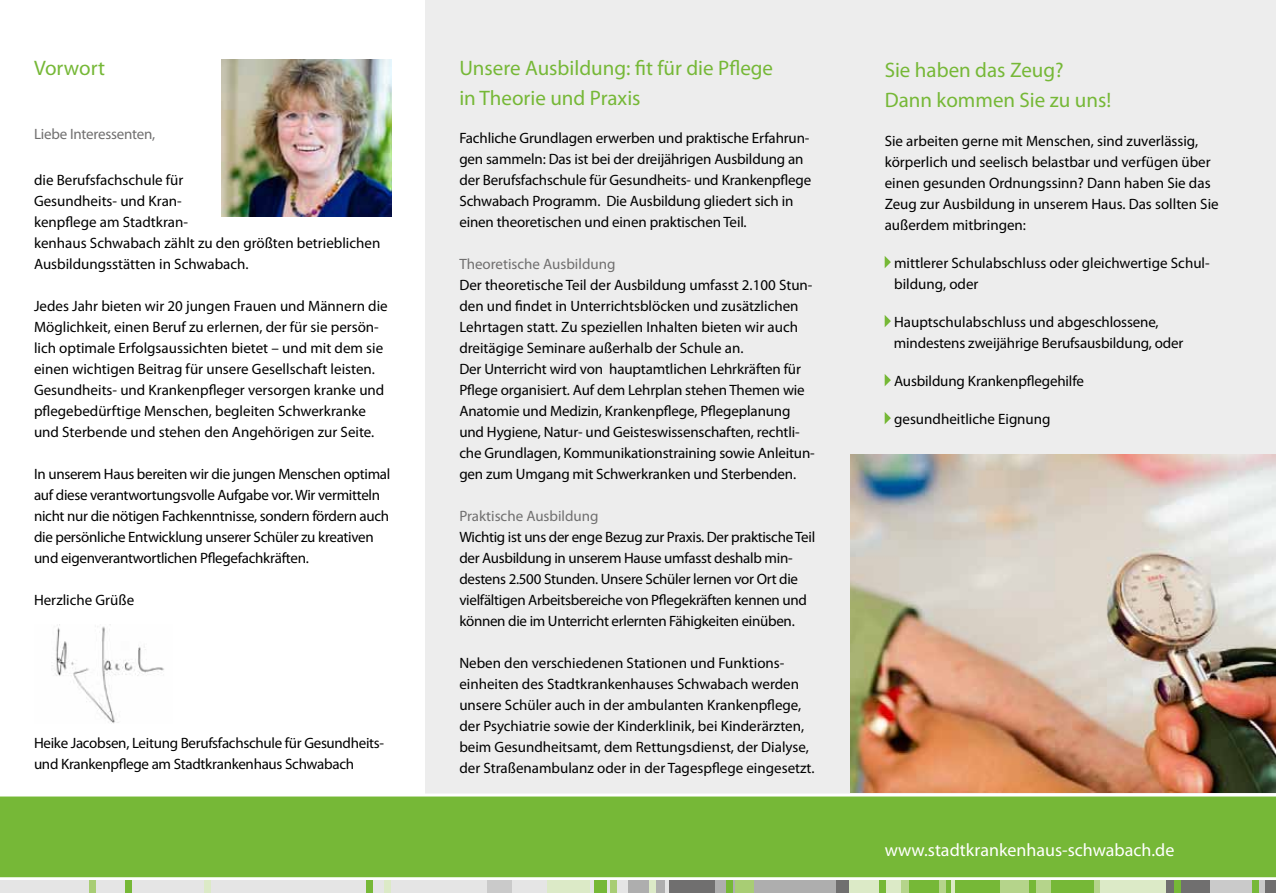
<style>
.page{position:relative;width:1276px;height:893px;background:#fff}
.page>*{position:absolute;margin:0;border:0;box-sizing:border-box;transform-origin:0 0}
.t1{font:21px/30px "Myriad Pro";color:#76b837}
.t2{font:18px "Myriad Pro";color:#fff}
.t3{font:15px/21px "Myriad Pro";letter-spacing:-.005em;color:#000}
.t4{font:15px "Myriad Pro";color:#706f6f}
</style>
<div class="page">
<div style="left:425px;top:0;width:851px;height:893px;background:#ededed"></div>
<div style="left:0;top:796px;width:1276px;height:85px;background:#76b837"></div>
<svg style="left:884px;top:256px;width:7px;height:12px"></svg>
<svg style="left:884px;top:315px;width:7px;height:12px"></svg>
<svg style="left:884px;top:374px;width:7px;height:12px"></svg>
<svg style="left:884px;top:412px;width:7px;height:12px"></svg>
<img style="left:221px;top:60px;width:170px;height:157px">
<img style="left:850px;top:455px;width:425px;height:337px">
<img style="left:52px;top:624px;width:112px;height:99px">
<hr style="left:0;top:793px;width:1276px;height:3px;background:#fff">
<hr style="left:0;top:877px;width:1276px;height:3px;background:#fff">
<div style="left:5px;top:880px;width:1271px;height:13px;background:#706f6f"></div>
<div style="left:849px;top:880px;width:316px;height:13px;background:#dceac7"></div>
<div style="left:901px;top:880px;width:198px;height:13px;background:#b5d48b"></div>
<div style="left:0;top:880px;width:668px;height:13px;background:#e5e5e5"></div>
<div style="left:595px;top:880px;width:12px;height:13px;background:#76b837"></div>
<div style="left:367px;top:880px;width:6px;height:13px;background:#76b837"></div>
<div style="left:126px;top:880px;width:6px;height:13px;background:#76b837"></div>
<div style="left:879px;top:880px;width:6px;height:13px;background:#76b837"></div>
<div style="left:1029px;top:880px;width:6px;height:13px;background:#76b837"></div>
<div style="left:487px;top:880px;width:24px;height:13px;background:#cacaca"></div>
<div style="left:628px;top:880px;width:36px;height:13px;background:#aeaeae"></div>
<div style="left:1210px;top:880px;width:54px;height:13px;background:#cacaca"></div>
<div style="left:610px;top:880px;width:6px;height:13px;background:#a8cd74"></div>
<div style="left:90px;top:880px;width:6px;height:13px;background:#a8cd74"></div>
<div style="left:909px;top:880px;width:90px;height:13px;background:#76b837"></div>
<div style="left:1051px;top:880px;width:42px;height:13px;background:#76b837"></div>
<div style="left:939px;top:880px;width:6px;height:13px;background:#b5d48b"></div>
<svg style="left:951px;top:880px;width:3px;height:13px"></svg>
<div style="left:649px;top:880px;width:6px;height:13px;background:#dceac7"></div>
<div style="left:385px;top:880px;width:6px;height:13px;background:#dceac7"></div>
<div style="left:204px;top:880px;width:6px;height:13px;background:#dceac7"></div>
<div style="left:1174px;top:880px;width:6px;height:13px;background:#76b837"></div>
<div style="left:1252px;top:880px;width:6px;height:13px;background:#76b837"></div>
<div style="left:547px;top:880px;width:43px;height:13px;background:#dceac7"></div>
<div style="left:716px;top:880px;width:120px;height:13px;background:#aeaeae"></div>
<div style="left:735px;top:880px;width:18px;height:13px;background:#a8cd74"></div>
<div style="left:727px;top:880px;width:6px;height:13px;background:#76b837"></div>
<h1 class="t1" style="left:34px;top:53px;width:73px">Vorwort</h1>
<p class="t4" style="left:34px;top:124px;width:123px">Liebe Interessenten,</p>
<p class="t3" style="left:34px;top:169px;width:348px">die Berufsfachschule für<br>Gesundheits- und Kran-<br>kenpflege am Stadtkran-<br>kenhaus Schwabach zählt zu den größten betrieblichen<br>Ausbildungsstätten in Schwabach.</p>
<p class="t3" style="left:34px;top:295px;width:355px">Jedes Jahr bieten wir 20 jungen Frauen und Männern die Möglichkeit, einen Beruf zu erlernen, der für sie persön&shy;lich optimale Erfolgsaussichten bietet – und mit dem sie einen wichtigen Beitrag für unsere Gesellschaft leisten.<br>Gesundheits- und Krankenpfleger versorgen kranke und pflegebedürftige Menschen, begleiten Schwerkranke und Sterbende und stehen den Angehörigen zur Seite.</p>
<p class="t3" style="left:34px;top:463px;width:358px">In unserem Haus bereiten wir die jungen Menschen optimal auf diese verantwortungsvolle Aufgabe vor. Wir vermitteln nicht nur die nötigen Fachkenntnisse, sondern fördern auch die persönliche Entwicklung unserer Schüler zu kreativen und eigenverantwortlichen Pflegefachkräften.</p>
<p class="t3" style="left:34px;top:589px;width:102px">Herzliche Grüße</p>
<p class="t3" style="left:34px;top:732px;width:352px">Heike Jacobsen, Leitung Berufsfachschule für Gesundheits&shy;und Krankenpflege am Stadtkrankenhaus Schwabach</p>
<h1 class="t1" style="left:459px;top:53px;width:315px">Unsere Ausbildung: fit für die Pflege in Theorie und Praxis</h1>
<p class="t3" style="left:459px;top:128px;width:353px">Fachliche Grundlagen erwerben und praktische Erfahrun&shy;gen sammeln: Das ist bei der dreijährigen Ausbildung an der Berufsfachschule für Gesundheits- und Krankenpflege Schwabach Programm. Die Ausbildung gliedert sich in einen theoretischen und einen praktischen Teil.</p>
<p class="t4" style="left:459px;top:255px;width:158px">Theoretische Ausbildung</p>
<p class="t3" style="left:459px;top:275px;width:357px">Der theoretische Teil der Ausbildung umfasst 2.100 Stun&shy;den und findet in Unterrichtsblöcken und zusätzlichen Lehrtagen statt. Zu speziellen Inhalten bieten wir auch dreitägige Seminare außerhalb der Schule an.<br>Der Unterricht wird von hauptamtlichen Lehrkräften für Pflege organisiert. Auf dem Lehrplan stehen Themen wie Anatomie und Medizin, Krankenpflege, Pflegeplanung und Hygiene, Natur- und Geisteswissenschaften, rechtli&shy;che Grundlagen, Kommunikationstraining sowie Anleitun&shy;gen zum Umgang mit Schwerkranken und Sterbenden.</p>
<p class="t4" style="left:459px;top:507px;width:141px">Praktische Ausbildung</p>
<p class="t3" style="left:459px;top:527px;width:357px">Wichtig ist uns der enge Bezug zur Praxis. Der praktische Teil der Ausbildung in unserem Hause umfasst deshalb min&shy;destens 2.500 Stunden. Unsere Schüler lernen vor Ort die vielfältigen Arbeitsbereiche von Pflegekräften kennen und können die im Unterricht erlernten Fähigkeiten einüben.</p>
<p class="t3" style="left:459px;top:653px;width:357px">Neben den verschiedenen Stationen und Funktions&shy;einheiten des Stadtkrankenhauses Schwabach werden unsere Schüler auch in der ambulanten Krankenpflege, der Psychiatrie sowie der Kinderklinik, bei Kinderärzten, beim Gesundheitsamt, dem Rettungsdienst, der Dialyse, der Straßenambulanz oder in der Tagespflege eingesetzt.</p>
<h1 class="t1" style="left:884px;top:54px;width:228px">Sie haben das Zeug?<br>Dann kommen Sie zu uns!</h1>
<p class="t3" style="left:884px;top:131px;width:335px">Sie arbeiten gerne mit Menschen, sind zuverlässig, körperlich und seelisch belastbar und verfügen über einen gesunden Ordnungssinn? Dann haben Sie das Zeug zur Ausbildung in unserem Haus. Das sollten Sie außerdem mitbringen:</p>
<p class="t3" style="left:894px;top:253px;width:317px">mittlerer Schulabschluss oder gleichwertige Schul&shy;bildung, oder</p>
<p class="t3" style="left:894px;top:312px;width:291px">Hauptschulabschluss und abgeschlossene, mindestens zweijährige Berufsausbildung, oder</p>
<p class="t3" style="left:894px;top:371px;width:191px">Ausbildung Krankenpflegehilfe</p>
<p class="t3" style="left:894px;top:409px;width:158px">gesundheitliche Eignung</p>
<p class="t2" style="left:884px;top:839px;width:291px">www.stadtkrankenhaus-schwabach.de</p>
</div>
